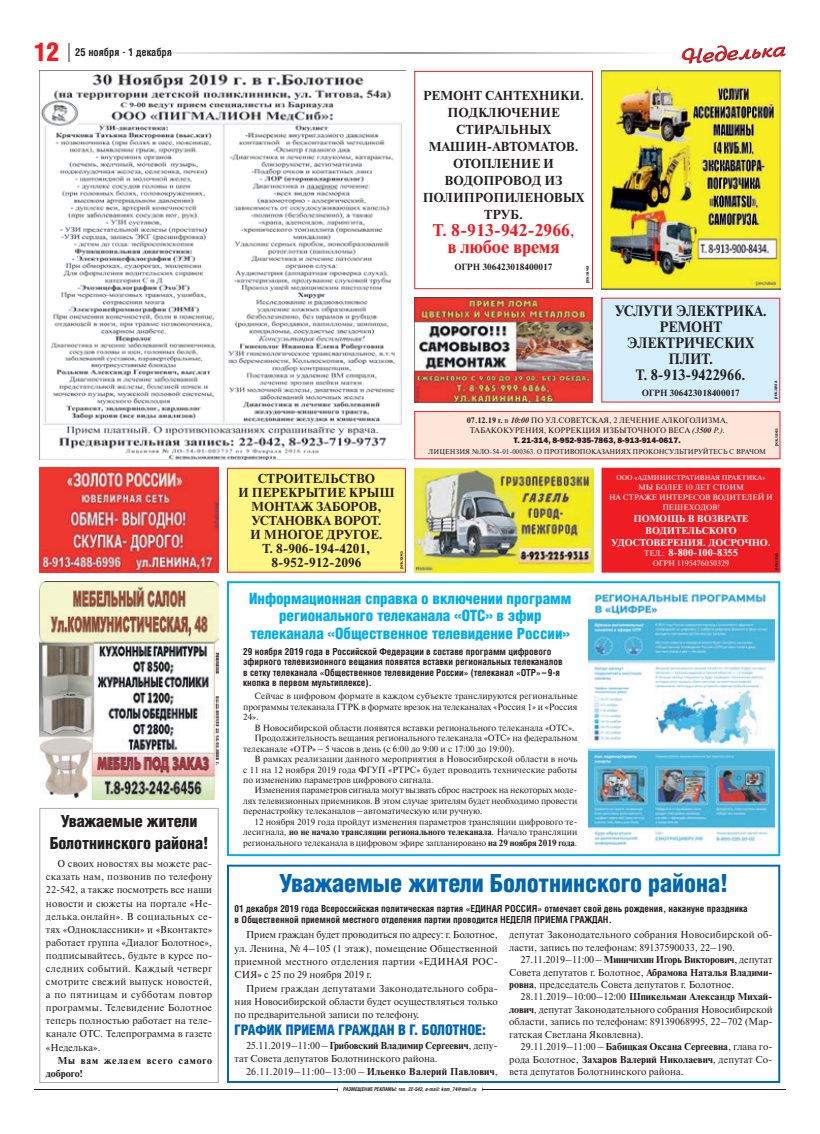
<style>
.page{position:relative;width:820px;height:1134px;background:#fff}
.page>*{position:absolute;margin:0;border:0;box-sizing:border-box;transform-origin:0 0}
.t1{font:25px "AG Letterica Demi Condensed C";color:#ee1d23}
.t2{font:24px "AG Letterica Demi Condensed C";color:#0166b3}
.t3{font:700 18px "Newton C";color:#ee1d23}
.t4{font:700 17px "Newton C";color:#ee1d23}
.t5{font:16px/21.3px "AG Letterica Demi Condensed C";color:#231f20;text-align:center}
.t6{font:15px/17.4px "AG Letterica Demi Condensed C";color:#00aeef;text-align:center}
.t7{font:700 15px/16px "Newton C";color:#231f20;text-align:center;scale:.93 1}
.t8{font:14px "AG Letterica Demi Condensed C";color:#0166b3}
.t9{font:700 13px/17px "Newton C";color:#231f20;text-align:center}
.t10{font:700 10.5px "AG Letterica Condensed C";color:#231f20}
.t11{font:10px/13.1px "Newton C";color:#231f20;text-align:justify}
.t12{font:700 10px/12px "Newton C";color:#fff;text-align:center}
.t13{font:700 10px/13.1px "Newton C";letter-spacing:.085em;color:#231f20}
.t14{font:700 9.3px/10.4px "AG Letterica Condensed C";color:#231f20}
.t15{font:9px/10.4px "Newton C";color:#231f20;text-align:justify}
.t16{font:700 9px "Newton C";letter-spacing:.005em;color:#231f20}
.t17{font:8px/10px "Newton C";color:#231f20;text-align:center}
.t18{font:8px/10px "Newton C";color:#fff;text-align:center}
.t19{font:8px "Franklin Gothic Heavy C";color:#231f20}
.t20{font:7px "Newton C";color:#231f20}
.t21{font:7px "Newton C";color:#fff}
.t22{font:italic 700 5px "AG Letterica Condensed C";color:#231f20}
.t23{font:700 5px "Newton C";color:#231f20}
.s1{font-size:13px}
.s2{font-weight:700}
.s3{font-weight:700;font-style:italic}
.s4{font-style:italic}
.s5{font-weight:400;font-size:8px}
.s6{font-weight:400}
</style>
<div class="page">
<hr style="left:34px;top:1089px;width:303px;height:1px;background:#231f20">
<hr style="left:482px;top:1089px;width:303px;height:1px;background:#231f20">
<svg style="left:171px;top:52px;width:239px;height:2px"></svg>
<img style="left:122px;top:52px;width:49px;height:2px">
<svg style="left:410px;top:52px;width:245px;height:2px"></svg>
<svg style="left:68px;top:43px;width:1px;height:18px"></svg>
<svg style="left:681px;top:45px;width:104px;height:19px"></svg>
<svg style="left:414px;top:71px;width:178px;height:218px"></svg>
<div style="left:601px;top:298px;width:179px;height:105px;background:#d4effb"></div>
<div style="left:227px;top:468px;width:179px;height:105px;background:#fff685"></div>
<img style="left:601px;top:71px;width:179px;height:218px">
<img style="left:40px;top:581px;width:178px;height:218px">
<img style="left:414px;top:298px;width:178px;height:105px">
<img style="left:414px;top:468px;width:178px;height:105px">
<img style="left:40px;top:468px;width:178px;height:105px">
<svg style="left:227px;top:865px;width:553px;height:218px"></svg>
<div style="left:601px;top:468px;width:179px;height:105px;background:#ee1d23"></div>
<svg style="left:227px;top:581px;width:553px;height:275px"></svg>
<img style="left:40px;top:71px;width:362px;height:388px">
<div style="left:414px;top:411px;width:366px;height:48px;background:#fde5da"></div>
<svg style="left:40px;top:808px;width:178px;height:274px"></svg>
<h1 class="t1" style="left:34px;top:37px;width:26px">12</h1>
<p class="t10" style="left:75px;top:45px;width:98px">25 ноября - 1 декабря</p>
<h3 class="t5" style="left:50px;top:810px;width:160px">Уважаемые жители<br>Болотнинского района!</h3>
<p class="t11" style="left:46px;top:857px;width:168px;text-indent:11px">О своих новостях вы можете рас&shy;сказать нам, позвонив по телефону 22-542, а также посмотреть все наши новости и сюжеты на портале «Не&shy;делька.онлайн». В социальных се&shy;тях «Одноклассники» и «Вконтакте» работает группа «Диалог Болотное», подписывайтесь, будьте в курсе по&shy;следних событий. Каждый четверг смотрите свежий выпуск новостей, а по пятницам и субботам повтор программы. Телевидение Болотное теперь полностью работает на теле&shy;канале ОТС. Телепрограмма в газете «Неделька».</p>
<p class="t13" style="left:46px;top:1053px;width:168px;text-indent:11px">Мы вам желаем всего самого доброго!</p>
<h3 class="t9" style="left:422px;top:87px;width:163px">РЕМОНТ САНТЕХНИКИ.<br>ПОДКЛЮЧЕНИЕ<br>СТИРАЛЬНЫХ<br>МАШИН-АВТОМАТОВ.<br>ОТОПЛЕНИЕ И<br>ВОДОПРОВОД ИЗ<br>ПОЛИПРОПИЛЕНОВЫХ<br>ТРУБ.</h3>
<h3 class="t4" style="left:433px;top:220px;width:143px">Т. 8-913-942-2966<span class="s1">,</span></h3>
<h3 class="t3" style="left:447px;top:237px;width:113px">в любое время</h3>
<p class="t16" style="left:454px;top:262px;width:99px">ОГРН 306423018400017</p>
<p class="t23" style="left:584px;top:283px;width:19px;rotate:-90deg">реклама</p>
<h3 class="t7" style="left:614px;top:303px;width:165px">УСЛУГИ ЭЛЕКТРИКА.<br>РЕМОНТ<br>ЭЛЕКТРИЧЕСКИХ<br>ПЛИТ.<br>Т. 8-913-9422966.</h3>
<p class="t16" style="left:641px;top:388px;width:99px">ОГРН 306423018400017</p>
<p class="t23" style="left:772px;top:399px;width:19px;rotate:-90deg">реклама</p>
<h3 class="t9" style="left:238px;top:472px;width:158px;line-height:14px">СТРОИТЕЛЬСТВО<br>И ПЕРЕКРЫТИЕ КРЫШ<br>МОНТАЖ ЗАБОРОВ,<br>УСТАНОВКА ВОРОТ.<br>И МНОГОЕ ДРУГОЕ.<br>Т. 8-906-194-4201,<br>8-952-912-2096</h3>
<p class="t17" style="left:466px;top:415px;width:262px"><span class="s2">07.12.19 г.</span> в <span class="s3">10:00</span> ПО УЛ.СОВЕТСКАЯ, 2 ЛЕЧЕНИЕ АЛКОГОЛИЗМА,<br>ТАБАКОКУРЕНИЯ, КОРРЕКЦИЯ ИЗБЫТОЧНОГО ВЕСА <span class="s4">(</span><span class="s3">3500</span> <span class="s4">Р.).</span></p>
<p class="t19" style="left:513px;top:436px;width:168px">Т. 21-314, 8-952-935-7863, 8-913-914-0617.</p>
<p class="t20" style="left:428px;top:447px;width:339px">ЛИЦЕНЗИЯ №ЛО-54-01-000363. О ПРОТИВОПОКАЗАНИЯХ ПРОКОНСУЛЬТИРУЙТЕСЬ С ВРАЧОМ</p>
<p class="t21" style="left:616px;top:474px;width:150px">ООО «АДМИНИСТРАТИВНАЯ ПРАКТИКА»</p>
<p class="t18" style="left:608px;top:483px;width:165px">МЫ БОЛЕЕ 10 ЛЕТ СТОИМ<br>НА СТРАЖЕ ИНТЕРЕСОВ ВОДИТЕЛЕЙ И<br>ПЕШЕХОДОВ!</p>
<p class="t12" style="left:611px;top:513px;width:161px">ПОМОЩЬ В ВОЗВРАТЕ<br>ВОДИТЕЛЬСКОГО<br>УДОСТОВЕРЕНИЯ. ДОСРОЧНО.</p>
<p class="t12" style="left:644px;top:547px;width:95px"><span class="s5">ТЕЛ.:</span> 8-800-100-8355</p>
<p class="t18" style="left:652px;top:559px;width:78px">ОГРН 1195476050329</p>
<p class="t23" style="left:773px;top:570px;width:19px;rotate:-90deg">реклама</p>
<h3 class="t6" style="left:249px;top:589px;width:323px">Информационная справка о включении программ регионального телеканала «ОТС» в эфир телеканала «Общественное телевидение России»</h3>
<p class="t14" style="left:243px;top:646px;width:321px">29 ноября 2019 года в Российской Федерации в составе программ цифрового эфирного телевизионного вещания появятся вставки региональных телеканалов в сетку телеканала «Общественное телевидение России» (телеканал «ОТР» – 9-я кнопка в первом мультиплексе).</p>
<p class="t15" style="left:243px;top:691px;width:336px;text-indent:11px">Сейчас в цифровом формате в каждом субъекте транслируются региональные программы телеканала ГТРК в формате врезок на телеканалах «Россия 1» и «Россия 24».</p>
<p class="t15" style="left:254px;top:722px;width:321px">В Новосибирской области появятся вставки регионального телеканала «ОТС».</p>
<p class="t15" style="left:254px;top:733px;width:324px">Продолжительность вещания регионального телеканала «ОТС» на федеральном</p>
<p class="t15" style="left:243px;top:743px;width:273px">телеканале «ОТР» – 5 часов в день (с 6:00 до 9:00 и с 17:00 до 19:00).</p>
<p class="t15" style="left:254px;top:754px;width:324px">В рамках реализации данного мероприятия в Новосибирской области в ночь</p>
<p class="t15" style="left:243px;top:764px;width:335px">с 11 на 12 ноября 2019 года ФГУП «РТРС» будет проводить технические работы</p>
<p class="t15" style="left:243px;top:775px;width:192px">по изменению параметров цифрового сигнала.</p>
<p class="t15" style="left:254px;top:785px;width:324px">Изменения параметров сигнала могут вызвать сброс настроек на некоторых моде-</p>
<p class="t15" style="left:243px;top:796px;width:335px">лях телевизионных приемников. В этом случае зрителям будет необходимо провести</p>
<p class="t15" style="left:243px;top:806px;width:241px">перенастройку телеканалов – автоматическую или ручную.</p>
<p class="t15" style="left:254px;top:816px;width:324px">12 ноября 2019 года пройдут изменения параметров трансляции цифрового те-</p>
<p class="t16" style="left:243px;top:827px;width:335px"><span class="s6">лесигнала,</span> но не начало трансляции регионального телеканала<span class="s6">. Начало трансляции</span></p>
<p class="t15" style="left:243px;top:837px;width:335px">регионального телеканала в цифровом эфире запланировано <span class="s2">на 29 ноября 2019 года</span>.</p>
<h2 class="t2" style="left:279px;top:868px;width:450px">Уважаемые жители Болотнинского района!</h2>
<p class="t14" style="left:234px;top:902px;width:514px;line-height:11.4px">01 декабря 2019 года Всероссийская политическая партия «ЕДИНАЯ РОССИЯ» отмечает свой день рождения, накануне праздника в Общественной приемной местного отделения партии проводится НЕДЕЛЯ ПРИЕМА ГРАЖДАН.</p>
<p class="t11" style="left:234px;top:928px;width:265px;text-indent:11px">Прием граждан будет проводиться по адресу: г. Болотное, ул. Ленина, № 4–105 (1 этаж), помещение Общественной приемной местного отделения партии «ЕДИНАЯ РОС-СИЯ» с 25 по 29 ноября 2019 г.</p>
<p class="t11" style="left:234px;top:981px;width:265px;text-indent:11px">Прием граждан депутатами Законодательного собра&shy;ния Новосибирской области будет осуществляться только по предварительной записи по телефону.</p>
<h3 class="t8" style="left:234px;top:1022px;width:253px">ГРАФИК ПРИЕМА ГРАЖДАН В Г. БОЛОТНОЕ:</h3>
<p class="t11" style="left:234px;top:1039px;width:264px;text-indent:11px">25.11.2019–11:00 – <span class="s2">Грибовский Владимир Сергеевич</span>, депу&shy;тат Совета депутатов Болотнинского района.</p>
<p class="t11" style="left:246px;top:1065px;width:253px">26.11.2019–11:00–13:00 – <span class="s2">Ильенко Валерий Павлович</span>,</p>
<p class="t11" style="left:509px;top:929px;width:265px;line-height:12.4px">депутат Законодательного собрания Новосибирской об&shy;ласти, запись по телефонам: 89137590033, 22–190.</p>
<p class="t11" style="left:509px;top:954px;width:265px;line-height:12.4px;text-indent:11px">27.11.2019–11:00 – <span class="s2">Миничихин Игорь Викторович</span>, депутат Совета депутатов г. Болотное, <span class="s2">Абрамова Наталья Владими&shy;ровна</span>, председатель Совета депутатов г. Болотное.</p>
<p class="t11" style="left:509px;top:991px;width:265px;line-height:12.4px;text-indent:11px">28.11.2019–10:00–12:00 <span class="s2">Шпикельман Александр Михай&shy;лович</span>, депутат Законодательного собрания Новосибирской области, запись по телефонам: 89139068995, 22–702 (Мар&shy;гатская Светлана Яковлевна).</p>
<p class="t11" style="left:509px;top:1040px;width:265px;line-height:12.4px;text-indent:11px">29.11.2019–11:00 – <span class="s2">Бабицкая Оксана Сергеевна</span>, глава го&shy;рода Болотное, <span class="s2">Захаров Валерий Николаевич</span>, депутат Со&shy;вета депутатов Болотнинского района.</p>
<p class="t22" style="left:343px;top:1086px;width:135px">РАЗМЕЩЕНИЕ РЕКЛАМЫ: тел. 22-542, e-mail: kom_74@mail.ru</p>
</div>
